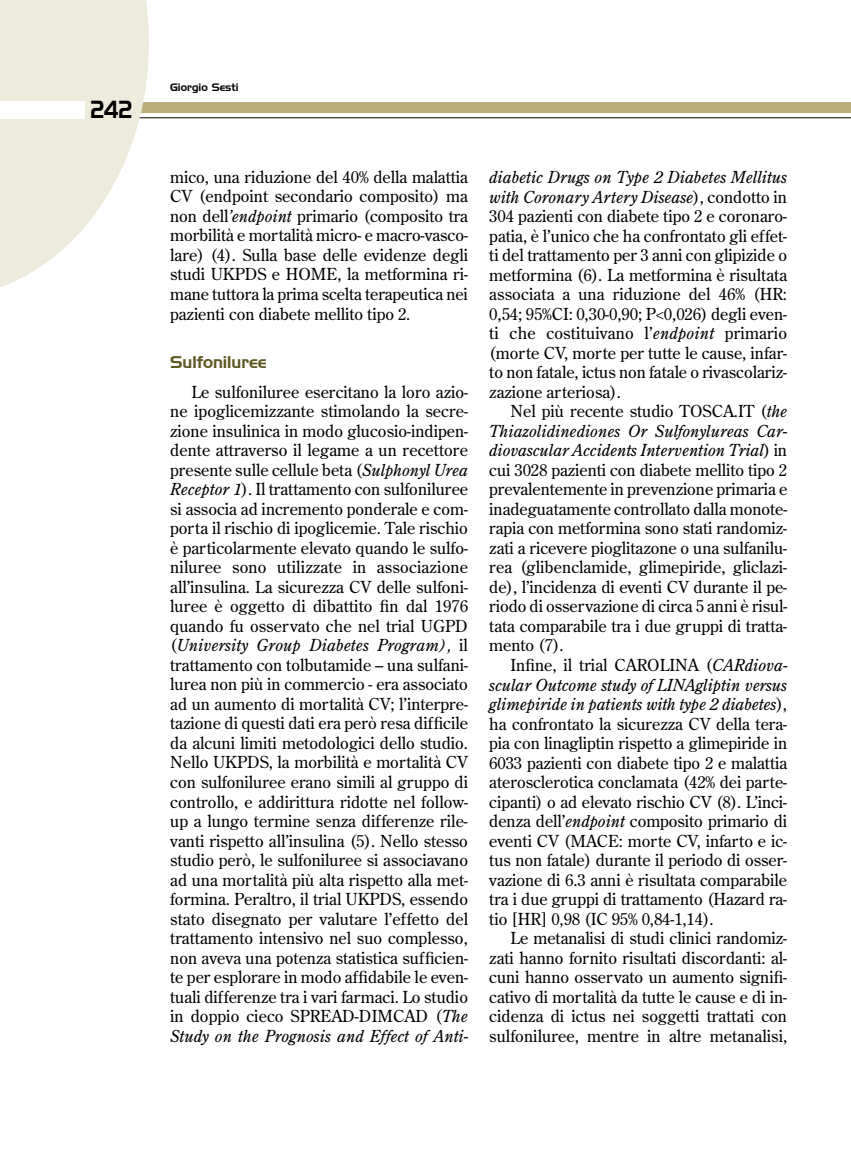
<style>
.page{position:relative;width:851px;height:1149px;background:#fff}
.page>*{position:absolute;margin:0;border:0;box-sizing:border-box;transform-origin:0 0}
.t1{font:24px "Handel Gothic BT";color:#000;scale:.8 1}
.t2{font:16.5px/19.5px "Century Old Style Std";color:#000;text-align:justify}
.t3{font:16.5px "Handel Gothic BT";letter-spacing:-.005em;color:#5e5925}
.t4{font:10.5px "Handel Gothic BT";color:#000}
.s1{font-style:italic}
</style>
<div class="page">
<hr style="left:0;top:117px;width:850px;height:1px;background:#000">
<div style="left:0;top:102px;width:850px;height:11px;background:#bbae7b"></div>
<svg style="left:0;top:0;width:149px;height:287px;fill:#edebdb"></svg>
<div style="left:0;top:101px;width:85px;height:17px;background:#fff"></div>
<h1 class="t1" style="left:91px;top:95px;width:53px">242</h1>
<p class="t4" style="left:170px;top:81px;width:70px">Giorgio Sesti</p>
<p class="t2" style="left:170px;top:167px;width:299px">mico, una riduzione del 40% della malattia CV (endpoint secondario composito) ma non dell<span class="s1">’endpoint</span> primario (composito tra morbilità e mortalità micro- e macro-vasco&shy;lare) (4). Sulla base delle evidenze degli studi UKPDS e HOME, la metformina ri&shy;mane tuttora la prima scelta terapeutica nei pazienti con diabete mellito tipo 2.</p>
<p class="t3" style="left:170px;top:352px;width:98px">Sulfoniluree</p>
<p class="t2" style="left:170px;top:381px;width:299px;text-indent:21px">Le sulfoniluree esercitano la loro azio&shy;ne ipoglicemizzante stimolando la secre&shy;zione insulinica in modo glucosio-indipen&shy;dente attraverso il legame a un recettore presente sulle cellule beta (<span class="s1">Sulphonyl Urea Receptor 1</span>). Il trattamento con sulfoniluree si associa ad incremento ponderale e com&shy;porta il rischio di ipoglicemie. Tale rischio è particolarmente elevato quando le sulfo&shy;niluree sono utilizzate in associazione all’insulina. La sicurezza CV delle sulfoni&shy;luree è oggetto di dibattito fin dal 1976 quando fu osservato che nel trial UGPD (<span class="s1">University Group Diabetes Program),</span> il trattamento con tolbutamide – una sulfani&shy;lurea non più in commercio - era associato ad un aumento di mortalità CV; l’interpre&shy;tazione di questi dati era però resa difficile da alcuni limiti metodologici dello studio.<br>Nello UKPDS, la morbilità e mortalità CV con sulfoniluree erano simili al gruppo di controllo, e addirittura ridotte nel follow&shy;up a lungo termine senza differenze rile&shy;vanti rispetto all’insulina (5). Nello stesso studio però, le sulfoniluree si associavano ad una mortalità più alta rispetto alla met&shy;formina. Peraltro, il trial UKPDS, essendo stato disegnato per valutare l’effetto del trattamento intensivo nel suo complesso, non aveva una potenza statistica sufficien&shy;te per esplorare in modo affidabile le even&shy;tuali differenze tra i vari farmaci. Lo studio in doppio cieco SPREAD-DIMCAD (<span class="s1">The Study on the Prognosis and Effect of Anti-</span></p>
<p class="t2" style="left:489px;top:167px;width:299px"><span class="s1">diabetic Drugs on Type 2 Diabetes Mellitus with Coronary Artery Disease</span>), condotto in 304 pazienti con diabete tipo 2 e coronaro&shy;patia, è l’unico che ha confrontato gli effet&shy;ti del trattamento per 3 anni con glipizide o metformina (6). La metformina è risultata associata a una riduzione del 46% (HR:<br>0,54; 95%CI: 0,30-0,90; P&lt;0,026) degli even&shy;ti che costituivano l’<span class="s1">endpoint</span> primario (morte CV, morte per tutte le cause, infar&shy;to non fatale, ictus non fatale o rivascolariz&shy;zazione arteriosa).</p>
<p class="t2" style="left:489px;top:401px;width:299px;text-indent:21px">Nel più recente studio TOSCA.IT (<span class="s1">the Thiazolidinediones Or Sulfonylureas Car&shy;diovascular Accidents Intervention Trial</span>) in cui 3028 pazienti con diabete mellito tipo 2 prevalentemente in prevenzione primaria e inadeguatamente controllato dalla monote&shy;rapia con metformina sono stati randomiz&shy;zati a ricevere pioglitazone o una sulfanilu&shy;rea (glibenclamide, glimepiride, gliclazi&shy;de), l’incidenza di eventi CV durante il pe&shy;riodo di osservazione di circa 5 anni è risul&shy;tata comparabile tra i due gruppi di tratta&shy;mento (7).</p>
<p class="t2" style="left:489px;top:654px;width:300px;text-indent:21px">Infine, il trial CAROLINA (<span class="s1">CARdiova&shy;scular Outcome study of LINAgliptin versus glimepiride in patients with type 2 diabetes</span>), ha confrontato la sicurezza CV della tera&shy;pia con linagliptin rispetto a glimepiride in 6033 pazienti con diabete tipo 2 e malattia aterosclerotica conclamata (42% dei parte&shy;cipanti) o ad elevato rischio CV (8). L’inci&shy;denza dell’<span class="s1">endpoint</span> composito primario di eventi CV (MACE: morte CV, infarto e ic&shy;tus non fatale) durante il periodo di osser&shy;vazione di 6.3 anni è risultata comparabile tra i due gruppi di trattamento (Hazard ra&shy;tio [HR] 0,98 (IC 95% 0,84-1,14).</p>
<p class="t2" style="left:489px;top:927px;width:299px;text-indent:21px">Le metanalisi di studi clinici randomiz&shy;zati hanno fornito risultati discordanti: al&shy;cuni hanno osservato un aumento signifi&shy;cativo di mortalità da tutte le cause e di in&shy;cidenza di ictus nei soggetti trattati con sulfoniluree, mentre in altre metanalisi,</p>
</div>
